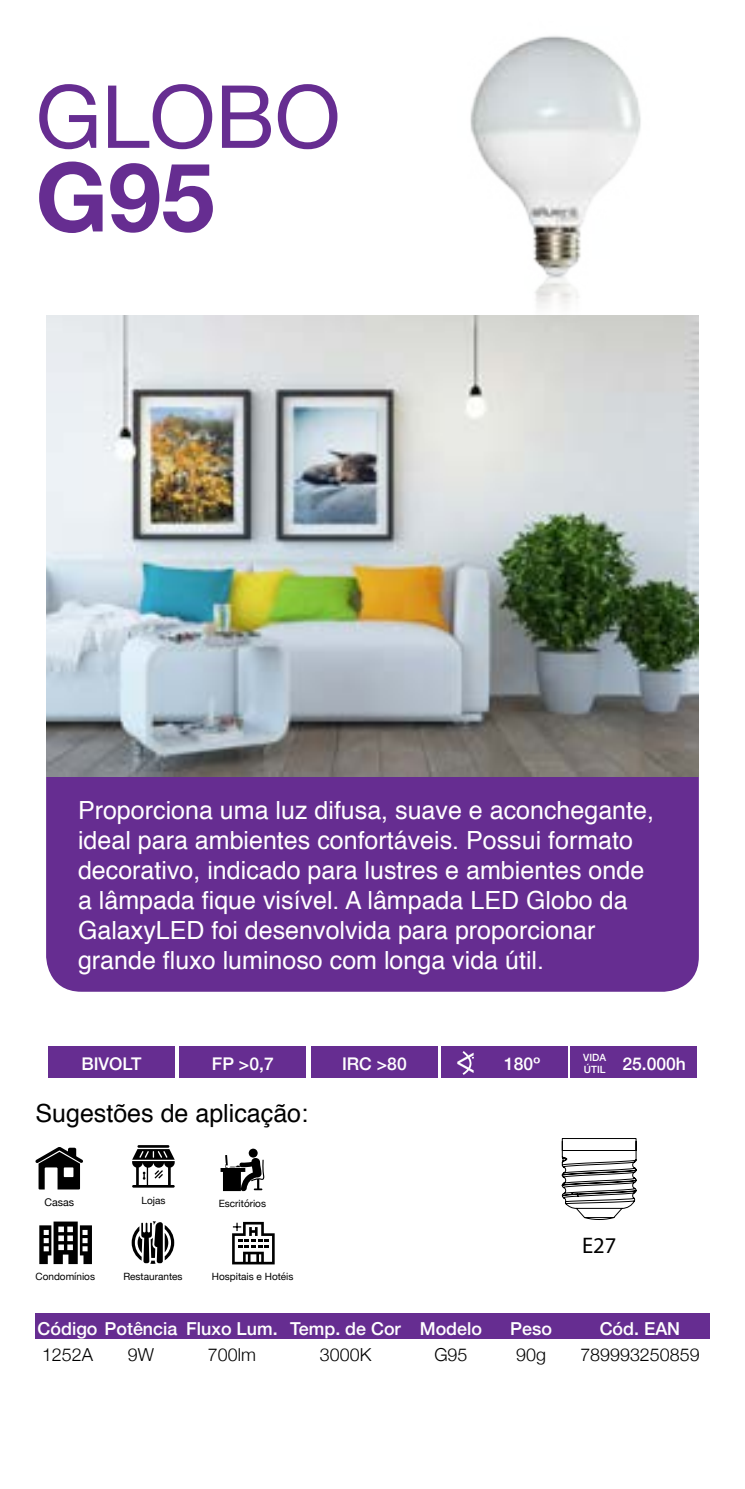
<style>
.page{position:relative;width:745px;height:1489px;background:#fff}
.page>*{position:absolute;margin:0;border:0;box-sizing:border-box;transform-origin:0 0}
.t1{font:700 95.5px "Helvetica Neue";color:#662d91}
.t2{font:87px "Helvetica Neue";letter-spacing:-.005em;color:#662d91}
.t3{font:38.25px "Myriad Pro";color:#fff;scale:.92 1}
.t4{font:25px/30px "Helvetica";color:#fff}
.t5{font:25px "Helvetica";color:#000}
.t6{font:22.5px "Proxima Nova";color:#000}
.t7{font:500 17.75px "Helvetica Neue";color:#fff}
.t8{font:300 17.75px "Helvetica Neue";color:#000}
.t9{font:500 17.5px "Helvetica Neue";color:#fff}
.t10{font:10.5px "Helvetica Neue";color:#000}
.t11{font:10px "Helvetica Neue";color:#000}
.t12{font:500 10px "Helvetica Neue";color:#fff}
</style>
<div class="page">
<div style="left:48px;top:1045px;width:127px;height:32px;background:#662d91"></div>
<div style="left:179px;top:1045px;width:127px;height:32px;background:#662d91"></div>
<div style="left:311px;top:1045px;width:126px;height:32px;background:#662d91"></div>
<div style="left:440px;top:1045px;width:127px;height:32px;background:#662d91"></div>
<div style="left:570px;top:1045px;width:126px;height:32px;background:#662d91"></div>
<svg style="left:462px;top:1051px;width:12px;height:24px"></svg>
<svg style="left:35px;top:1147px;width:48px;height:42px"></svg>
<svg style="left:132px;top:1145px;width:43px;height:42px"></svg>
<svg style="left:220px;top:1148px;width:44px;height:43px"></svg>
<svg style="left:39px;top:1221px;width:53px;height:42px"></svg>
<svg style="left:132px;top:1221px;width:42px;height:42px"></svg>
<svg style="left:232px;top:1221px;width:42px;height:43px"></svg>
<div style="left:36px;top:1313px;width:673px;height:25px;background:#662d91"></div>
<svg style="left:561px;top:1138px;width:75px;height:81px"></svg>
<div style="left:46px;top:721px;width:652px;height:270px;background:#662d91;border-radius:35px"></div>
<img style="left:46px;top:315px;width:652px;height:461px">
<img style="left:470px;top:36px;width:171px;height:215px">
<img style="left:448px;top:251px;width:217px;height:86px">
<h2 class="t2" style="left:35px;top:54px;width:306px">GLOBO</h2>
<h1 class="t1" style="left:35px;top:122px;width:180px">G95</h1>
<p class="t4" style="left:78px;top:796px;width:577px">Proporciona uma luz difusa, suave e aconchegante, ideal para ambientes confortáveis. Possui formato decorativo, indicado para lustres e ambientes onde a lâmpada fique visível. A lâmpada LED Globo da GalaxyLED foi desenvolvida para proporcionar grande fluxo luminoso com longa vida útil.</p>
<h3 class="t3" style="left:454px;top:1036px;width:24px">&lt;</h3>
<p class="t12" style="left:583px;top:1061px;width:23px">ÚTIL</p>
<p class="t12" style="left:583px;top:1049px;width:24px">VIDA</p>
<p class="t9" style="left:81px;top:1050px;width:61px">BIVOLT</p>
<p class="t9" style="left:212px;top:1050px;width:63px">FP &gt;0,7</p>
<p class="t9" style="left:342px;top:1050px;width:66px">IRC &gt;80</p>
<p class="t9" style="left:504px;top:1050px;width:37px">180º</p>
<p class="t9" style="left:622px;top:1050px;width:65px">25.000h</p>
<p class="t5" style="left:35px;top:1094px;width:274px">Sugestões de aplicação:</p>
<p class="t10" style="left:44px;top:1194px;width:31px">Casas</p>
<p class="t11" style="left:141px;top:1192px;width:25px">Lojas</p>
<p class="t11" style="left:219px;top:1196px;width:49px">Escritórios</p>
<p class="t11" style="left:35px;top:1268px;width:61px">Condomínios</p>
<p class="t11" style="left:123px;top:1268px;width:61px">Restaurantes</p>
<p class="t11" style="left:212px;top:1268px;width:83px">Hospitais e Hotéis</p>
<p class="t6" style="left:581px;top:1231px;width:36px">E27</p>
<p class="t7" style="left:38px;top:1314px;width:445px">Código Potência Fluxo Lum. Temp. de Cor Modelo</p>
<p class="t7" style="left:510px;top:1314px;width:43px">Peso</p>
<p class="t7" style="left:599px;top:1314px;width:82px">Cód. EAN</p>
<p class="t8" style="left:42px;top:1340px;width:52px">1252A</p>
<p class="t8" style="left:580px;top:1340px;width:121px">789993250859</p>
<p class="t8" style="left:128px;top:1340px;width:28px">9W</p>
<p class="t8" style="left:208px;top:1340px;width:49px">700lm</p>
<p class="t8" style="left:320px;top:1340px;width:53px">3000K</p>
<p class="t8" style="left:434px;top:1340px;width:35px">G95</p>
<p class="t8" style="left:516px;top:1340px;width:31px">90g</p>
</div>
